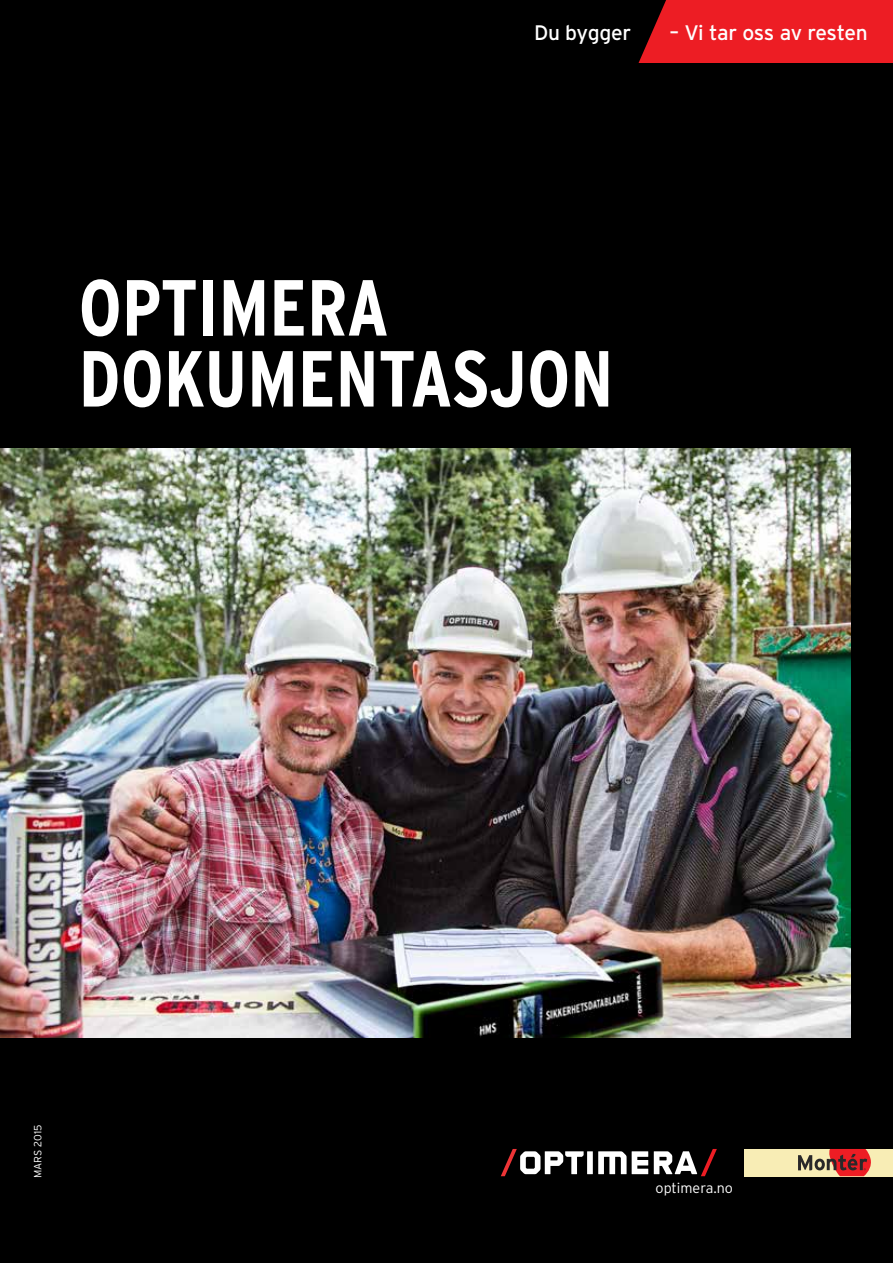
<style>
.page{position:relative;width:893px;height:1263px;background:#000}
.page>*{position:absolute;margin:0;border:0;box-sizing:border-box;transform-origin:0 0}
.t1{font:700 condensed 79.2px/70.9px "Interstate";color:#fff}
.t2{font:21px "Interstate";letter-spacing:-.02em;color:#fff}
.t3{font:300 14.25px "Interstate";color:#fff}
.t4{font:300 10.5px "Interstate";color:#fff}
</style>
<div class="page">
<div style="left:744px;top:1149px;width:149px;height:27px;background:#f8edb5"></div>
<svg style="left:798px;top:1149px;width:73px;height:27px"></svg>
<svg style="left:598px;top:1151px;width:50px;height:23px"></svg>
<div style="left:587px;top:1151px;width:6px;height:23px;background:#fff"></div>
<svg style="left:654px;top:1149px;width:63px;height:27px"></svg>
<svg style="left:501px;top:1149px;width:83px;height:27px"></svg>
<img style="left:0;top:449px;width:850px;height:588px">
<div style="left:639px;top:0;width:254px;height:63px;background:#ed1d24"></div>
<p class="t2" style="left:534px;top:20px;width:99px">Du bygger</p>
<p class="t2" style="left:669px;top:20px;width:200px">– Vi tar oss av resten</p>
<h1 class="t1" style="left:79px;top:272px;width:536px">OPTIMERA<br>DOKUMENTASJON</h1>
<p class="t4" style="left:31px;top:1178px;width:55px;rotate:-90deg">MARS 2015</p>
<p class="t3" style="left:656px;top:1180px;width:79px">optimera.no</p>
</div>
